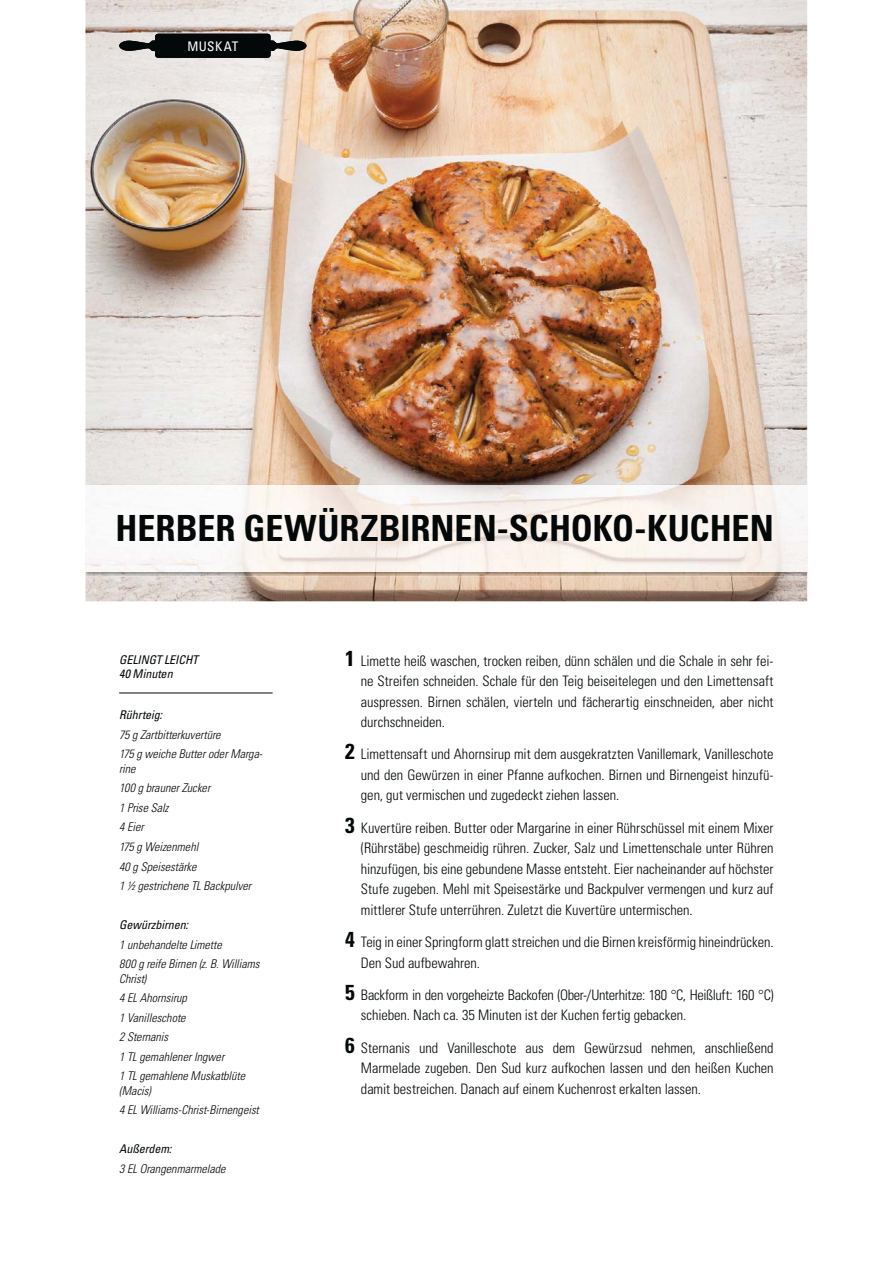
<style>
.page{position:relative;width:893px;height:1263px;background:#fff}
.page>*{position:absolute;margin:0;border:0;box-sizing:border-box;transform-origin:0 0}
.t1{font:700 condensed 36.15px "Univers LT Std";color:#040809}
.t2{font:300 condensed 14.4px/20.4px "Univers LT Std";letter-spacing:-.005em;color:#040809;text-align:justify}
.t3{font:condensed 13.2px "Univers LT Std";letter-spacing:.03em;color:#fff}
.t4{font:italic 300 condensed 12px/19.5px "Univers LT Std";color:#040809}
.t5{font:italic condensed 12px/14.4px "Univers LT Std";color:#040809}
.s1{font-weight:700;font-size:21.6px}
</style>
<div class="page">
<img style="left:85px;top:0;width:722px;height:601px">
<hr style="left:119px;top:693px;width:154px;height:1px;background:#040809">
<svg style="left:119px;top:34px;width:187px;height:24px"></svg>
<img style="left:85px;top:484px;width:722px;height:93px">
<img style="left:85px;top:485px;width:722px;height:86px">
<p class="t3" style="left:187px;top:38px;width:52px">MUSKAT</p>
<h1 class="t1" style="left:116px;top:508px;width:660px">HERBER GEWÜRZBIRNEN-SCHOKO-KUCHEN</h1>
<p class="t5" style="left:119px;top:653px;width:80px">GELINGT LEICHT<br>40 Minuten</p>
<p class="t5" style="left:119px;top:708px;width:45px">Rührteig:</p>
<p class="t4" style="left:119px;top:726px;width:145px">75 g Zartbitterkuvertüre<br>175 g weiche Butter oder Marga-</p>
<p class="t4" style="left:119px;top:760px;width:133px">rine<br>100 g brauner Zucker<br>1 Prise Salz<br>4 Eier<br>175 g Weizenmehl<br>40 g Speisestärke<br>1 ½ gestrichene TL Backpulver</p>
<p class="t5" style="left:119px;top:918px;width:71px">Gewürzbirnen:</p>
<p class="t4" style="left:119px;top:935px;width:142px">1 unbehandelte Limette<br>800 g reife Birnen (z. B. Williams</p>
<p class="t4" style="left:119px;top:969px;width:127px">Christ)<br>4 EL Ahornsirup<br>1 Vanilleschote<br>2 Sternanis<br>1 TL gemahlener Ingwer<br>1 TL gemahlene Muskatblüte</p>
<p class="t4" style="left:119px;top:1082px;width:141px">(Macis)<br>4 EL Williams-Christ-Birnengeist</p>
<p class="t5" style="left:119px;top:1143px;width:54px">Außerdem:</p>
<p class="t4" style="left:119px;top:1160px;width:108px">3 EL Orangenmarmelade</p>
<p class="t2" style="left:361px;top:651px;width:414px;text-indent:-16px"><span class="s1">1</span> Limette heiß waschen, trocken reiben, dünn schälen und die Schale in sehr fei&shy;ne Streifen schneiden. Schale für den Teig beiseitelegen und den Limettensaft auspressen. Birnen schälen, vierteln und fächerartig einschneiden, aber nicht durchschneiden.</p>
<p class="t2" style="left:361px;top:745px;width:414px;text-indent:-16px"><span class="s1">2</span> Limettensaft und Ahornsirup mit dem ausgekratzten Vanillemark, Vanilleschote und den Gewürzen in einer Pfanne aufkochen. Birnen und Birnengeist hinzufü&shy;gen, gut vermischen und zugedeckt ziehen lassen.</p>
<p class="t2" style="left:361px;top:818px;width:414px;text-indent:-16px"><span class="s1">3</span> Kuvertüre reiben. Butter oder Margarine in einer Rührschüssel mit einem Mixer (Rührstäbe) geschmeidig rühren. Zucker, Salz und Limettenschale unter Rühren hinzufügen, bis eine gebundene Masse entsteht. Eier nacheinander auf höchster Stufe zugeben. Mehl mit Speisestärke und Backpulver vermengen und kurz auf mittlerer Stufe unterrühren. Zuletzt die Kuvertüre untermischen.</p>
<p class="t2" style="left:361px;top:933px;width:414px;text-indent:-16px"><span class="s1">4</span> Teig in einer Springform glatt streichen und die Birnen kreisförmig hinein drücken.<br>Den Sud auf bewahren.</p>
<p class="t2" style="left:361px;top:986px;width:414px;text-indent:-16px"><span class="s1">5</span> Backform in den vorgeheizte Backofen (Ober-/Unterhitze: 180 °C, Heißluft: 160 °C) schieben. Nach ca. 35 Minuten ist der Kuchen fertig gebacken.</p>
<p class="t2" style="left:361px;top:1038px;width:414px;text-indent:-16px"><span class="s1">6</span> Sternanis und Vanilleschote aus dem Gewürzsud nehmen, anschließend Marmelade zugeben. Den Sud kurz aufkochen lassen und den heißen Kuchen damit bestreichen. Danach auf einem Kuchenrost erkalten lassen.</p>
</div>
